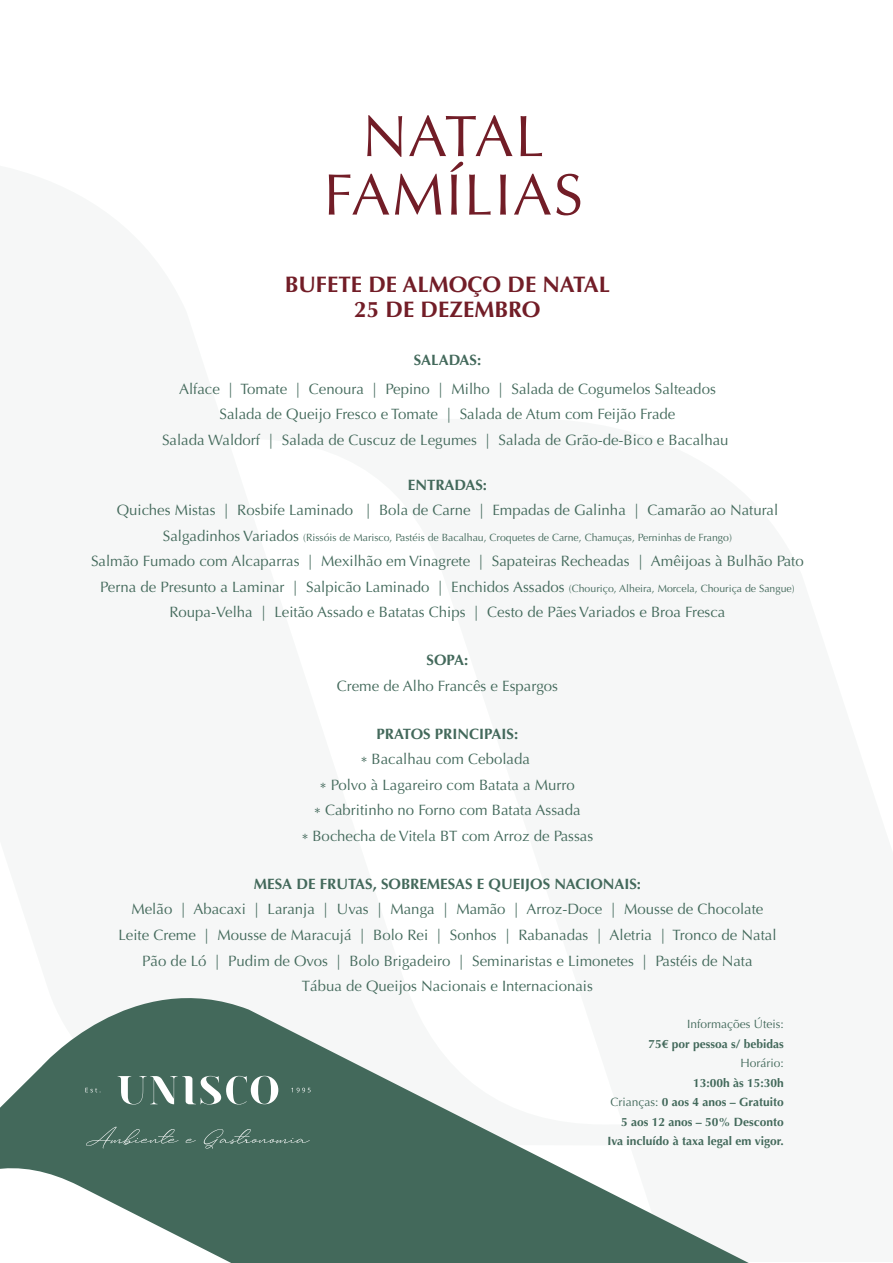
<style>
.page{position:relative;width:893px;height:1263px;background:#fff}
.page>*{position:absolute;margin:0;border:0;box-sizing:border-box;transform-origin:0 0}
.t1{font:58.5px/58.5px "Optima";letter-spacing:.03em;color:#721d27;text-align:center}
.t2{font:700 22.5px/25.5px "Optima";color:#721d27;text-align:center}
.t3{font:15px/25.5px "Optima";color:#43695b;text-align:center}
.t4{font:700 15px "Optima";color:#43695b}
.t5{font:700 12px/19.5px "Optima";color:#43695b;text-align:right}
.t6{font:12px "Optima";color:#43695b}
.t7{font:10.5px "Optima";color:#43695b}
.s1{font-size:15px}
.s2{font-size:10.5px}
.s3{font-weight:400}
</style>
<div class="page">
<svg style="left:0;top:998px;width:749px;height:265px;fill:#43695b"></svg>
<svg style="left:118px;top:1076px;width:160px;height:28px"></svg>
<svg style="left:86px;top:1127px;width:93px;height:21px;background:#527568"></svg>
<svg style="left:186px;top:1139px;width:10px;height:4px"></svg>
<svg style="left:204px;top:1129px;width:106px;height:19px;background:#517467"></svg>
<svg style="left:85px;top:1088px;width:16px;height:4px"></svg>
<svg style="left:291px;top:1088px;width:20px;height:4px"></svg>
<h1 class="t1" style="left:324px;top:108px;width:261px">NATAL<br>FAMÍLIAS</h1>
<h2 class="t2" style="left:285px;top:272px;width:327px">BUFETE DE ALMOÇO DE NATAL<br>25 DE DEZEMBRO</h2>
<p class="t4" style="left:414px;top:352px;width:69px">SALADAS:</p>
<p class="t3" style="left:162px;top:376px;width:568px">Alface | Tomate | Cenoura | Pepino | Milho | Salada de Cogumelos Salteados<br>Salada de Queijo Fresco e Tomate | Salada de Atum com Feijão Frade<br>Salada Waldorf | Salada de Cuscuz de Legumes | Salada de Grão-de-Bico e Bacalhau</p>
<p class="t4" style="left:408px;top:476px;width:81px">ENTRADAS:</p>
<p class="t3" style="left:117px;top:498px;width:663px">Quiches Mistas | Rosbife Laminado | Bola de Carne | Empadas de Galinha | Camarão ao Natural</p>
<p class="t7" style="left:163px;top:531px;width:571px"><span class="s1">Salgadinhos Variados</span> (Rissóis de Marisco, Pastéis de Bacalhau, Croquetes de Carne, Chamuças, Perninhas de Frango)</p>
<p class="t3" style="left:91px;top:549px;width:714px">Salmão Fumado com Alcaparras | Mexilhão em Vinagrete | Sapateiras Recheadas | Amêijoas à Bulhão Pato<br>Perna de Presunto a Laminar | Salpicão Laminado | Enchidos Assados <span class="s2">(Chouriço, Alheira, Morcela, Chouriça de Sangue)<br></span>Roupa-Velha | Leitão Assado e Batatas Chips | Cesto de Pães Variados e Broa Fresca</p>
<p class="t4" style="left:427px;top:652px;width:43px">SOPA:</p>
<p class="t3" style="left:337px;top:673px;width:223px">Creme de Alho Francês e Espargos</p>
<p class="t4" style="left:377px;top:725px;width:143px">PRATOS PRINCIPAIS:</p>
<p class="t3" style="left:302px;top:747px;width:293px">* Bacalhau com Cebolada<br>* Polvo à Lagareiro com Batata a Murro<br>* Cabritinho no Forno com Batata Assada<br>* Bochecha de Vitela BT com Arroz de Passas</p>
<p class="t4" style="left:254px;top:875px;width:389px">MESA DE FRUTAS, SOBREMESAS E QUEIJOS NACIONAIS:</p>
<p class="t3" style="left:118px;top:897px;width:660px">Melão | Abacaxi | Laranja | Uvas | Manga | Mamão | Arroz-Doce | Mousse de Chocolate Leite Creme | Mousse de Maracujá | Bolo Rei | Sonhos | Rabanadas | Aletria | Tronco de Natal Pão de Ló | Pudim de Ovos | Bolo Brigadeiro | Seminaristas e Limonetes | Pastéis de Nata<br>Tábua de Queijos Nacionais e Internacionais</p>
<p class="t6" style="left:687px;top:1017px;width:98px">Informações Úteis:</p>
<p class="t5" style="left:648px;top:1034px;width:137px">75€ por pessoa s/ bebidas</p>
<p class="t6" style="left:740px;top:1056px;width:45px">Horário:</p>
<p class="t5" style="left:608px;top:1073px;width:178px">13:00h às 15:30h<br><span class="s3">Crianças:</span> 0 aos 4 anos – Gratuito<br>5 aos 12 anos – 50% Desconto<br>Iva incluído à taxa legal em vigor.</p>
</div>
